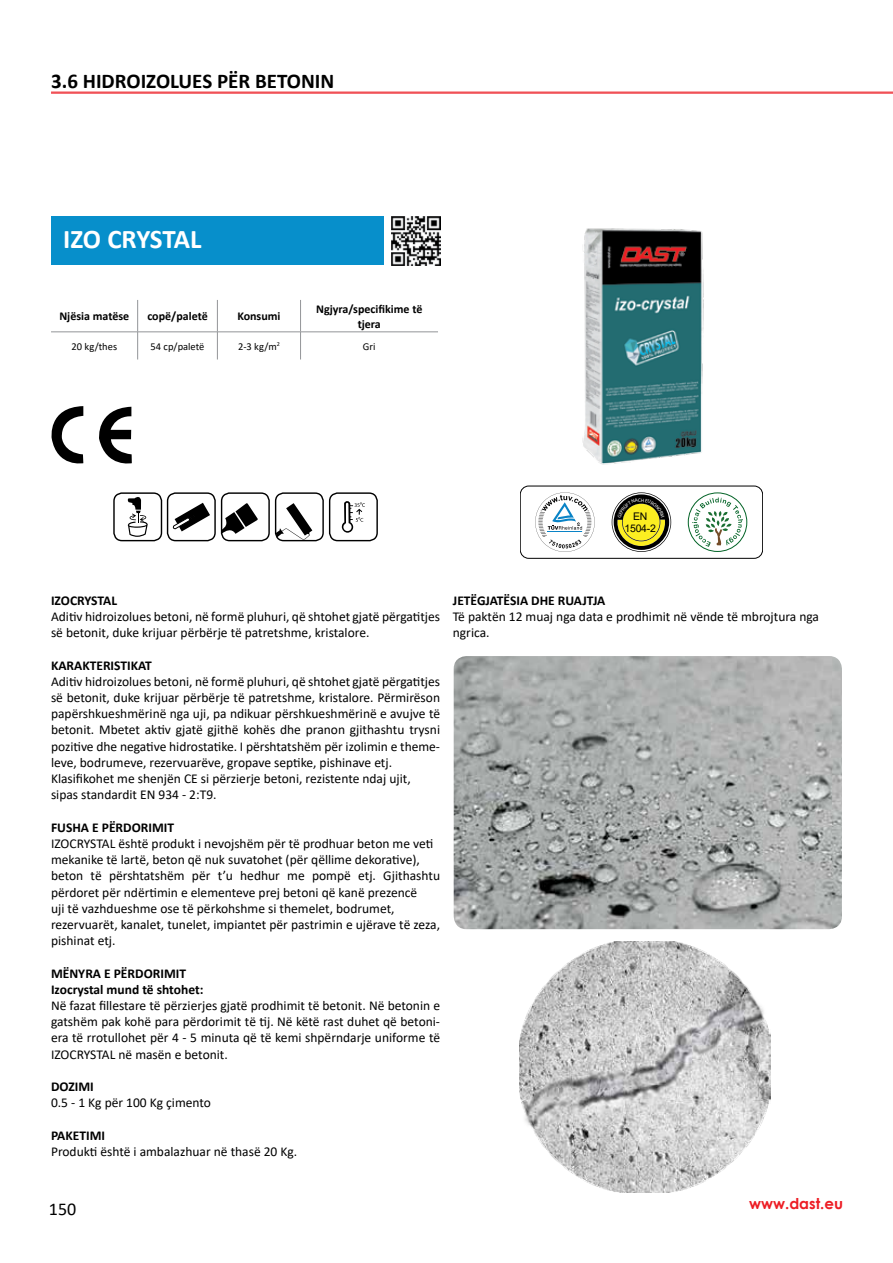
<style>
.page{position:relative;width:893px;height:1263px;background:#fff}
.page>*{position:absolute;margin:0;border:0;box-sizing:border-box;transform-origin:0 0}
.t1{font:700 27px "Calibri";letter-spacing:-.015em;color:#fff}
.t2{font:700 21px "Calibri";color:#000}
.t3{font:18px "Calibri";color:#000}
.t4{font:700 15px "Century Gothic";color:#ed1d24}
.t5{font:13.5px/16.2px "Calibri";color:#000}
.t6{font:700 13.5px/16.2px "Calibri";color:#000}
.t7{font:700 12px/14.4px "Calibri";color:#000;text-align:center}
.t8{font:10.5px "Calibri";color:#000}
.t9{font:10.5px/12px "Arial";letter-spacing:-.02em;color:#000;text-align:center}
</style>
<div class="page">
<div style="left:51px;top:216px;width:333px;height:49px;background:#078fcb"></div>
<img style="left:582px;top:228px;width:122px;height:237px">
<svg style="left:51px;top:406px;width:32px;height:58px"></svg>
<svg style="left:99px;top:407px;width:33px;height:57px"></svg>
<img style="left:454px;top:656px;width:388px;height:273px">
<img style="left:519px;top:942px;width:251px;height:251px">
<hr style="left:137px;top:300px;width:1px;height:32px;background:#939598">
<hr style="left:217px;top:300px;width:1px;height:32px;background:#939598">
<hr style="left:300px;top:300px;width:1px;height:32px;background:#939598">
<hr style="left:138px;top:332px;width:79px;height:1px;background:#939598">
<hr style="left:301px;top:332px;width:137px;height:1px;background:#939598">
<svg style="left:137px;top:333px;width:1px;height:26px"></svg>
<svg style="left:300px;top:333px;width:1px;height:26px"></svg>
<svg style="left:217px;top:333px;width:1px;height:26px"></svg>
<hr style="left:51px;top:332px;width:87px;height:1px;background:#939598">
<hr style="left:217px;top:332px;width:84px;height:1px;background:#939598">
<div style="left:520px;top:486px;width:243px;height:72px;border:1px solid #000;border-radius:8px"></div>
<svg style="left:535px;top:492px;width:60px;height:60px"></svg>
<svg style="left:688px;top:492px;width:59px;height:60px"></svg>
<img style="left:391px;top:216px;width:49px;height:49px">
<div style="left:275px;top:492px;width:49px;height:49px;border:1px solid #000;border-radius:8px"></div>
<div style="left:221px;top:492px;width:49px;height:49px;border:1px solid #000;border-radius:8px"></div>
<div style="left:113px;top:492px;width:49px;height:49px;border:1px solid #000;border-radius:8px"></div>
<svg style="left:127px;top:497px;width:21px;height:40px"></svg>
<div style="left:329px;top:492px;width:49px;height:49px;border:1px solid #000;border-radius:8px"></div>
<svg style="left:342px;top:501px;width:23px;height:32px"></svg>
<svg style="left:276px;top:503px;width:36px;height:36px"></svg>
<svg style="left:221px;top:503px;width:37px;height:31px"></svg>
<div style="left:167px;top:492px;width:49px;height:49px;border:1px solid #000;border-radius:8px"></div>
<svg style="left:172px;top:503px;width:38px;height:28px"></svg>
<hr style="left:51px;top:92px;width:842px;height:1px;background:#ed1d24">
<hr style="left:51px;top:93px;width:842px;height:1px;background:#ed1d24">
<svg style="left:612px;top:492px;width:59px;height:60px"></svg>
<h2 class="t2" style="left:51px;top:68px;width:285px">3.6 HIDROIZOLUES PËR BETONIN</h2>
<h1 class="t1" style="left:63px;top:223px;width:140px">IZO CRYSTAL</h1>
<p class="t7" style="left:59px;top:309px;width:71px">Njësia matëse</p>
<p class="t7" style="left:147px;top:309px;width:62px">copë/paletë</p>
<p class="t7" style="left:237px;top:309px;width:45px">Konsumi</p>
<p class="t7" style="left:316px;top:301px;width:108px">Ngjyra/specifikime të tjera</p>
<p class="t8" style="left:72px;top:339px;width:47px">20 kg/thes</p>
<p class="t8" style="left:151px;top:339px;width:55px">54 cp/paletë</p>
<p class="t8" style="left:238px;top:339px;width:43px">2-3 kg/m<sup>2</sup></p>
<p class="t8" style="left:363px;top:339px;width:14px">Gri</p>
<p class="t9" style="left:624px;top:511px;width:33px">EN<br>1504-2</p>
<p class="t6" style="left:51px;top:592px;width:68px">IZOCRYSTAL</p>
<p class="t5" style="left:51px;top:608px;width:391px">Aditiv hidroizolues betoni, në formë pluhuri, që shtohet gjatë përgatitjes së betonit, duke krijuar përbërje të patretshme, kristalore.</p>
<p class="t6" style="left:51px;top:656px;width:102px">KARAKTERISTIKAT</p>
<p class="t5" style="left:51px;top:673px;width:391px">Aditiv hidroizolues betoni, në formë pluhuri, që shtohet gjatë përgatitjes së betonit, duke krijuar përbërje të patretshme, kristalore. Përmirëson papërshkueshmërinë nga uji, pa ndikuar përshkueshmërinë e avujve të betonit. Mbetet aktiv gjatë gjithë kohës dhe pranon gjithashtu trysni pozitive dhe negative hidrostatike. I përshtatshëm për izolimin e theme&shy;leve, bodrumeve, rezervuarëve, gropave septike, pishinave etj.<br>Klasifikohet me shenjën CE si përzierje betoni, rezistente ndaj ujit, sipas standardit EN 934 - 2:T9.</p>
<p class="t6" style="left:51px;top:818px;width:125px">FUSHA E PËRDORIMIT</p>
<p class="t5" style="left:51px;top:835px;width:391px">IZOCRYSTAL është produkt i nevojshëm për të prodhuar beton me veti mekanike të lartë, beton që nuk suvatohet (për qëllime dekorative), beton të përshtatshëm për t’u hedhur me pompë etj. Gjithashtu pёrdoret pёr ndёrtimin e elementeve prej betoni qё kanё prezencё<br>uji tё vazhdueshme ose tё pёrkohshme si themelet, bodrumet, rezervuarёt, kanalet, tunelet, impiantet pёr pastrimin e ujёrave tё zeza, pishinat etj.</p>
<p class="t6" style="left:51px;top:964px;width:154px">MËNYRA E PËRDORIMIT<br>Izocrystal mund të shtohet:</p>
<p class="t5" style="left:51px;top:997px;width:391px;text-align:justify">Në fazat fillestare të përzierjes gjatë prodhimit të betonit. Në betonin e gatshëm pak kohë para përdorimit të tij. Në këtë rast duhet që betoni&shy;era të rrotullohet për 4 - 5 minuta që të kemi shpërndarje uniforme të IZOCRYSTAL në masën e betonit.</p>
<p class="t6" style="left:51px;top:1078px;width:44px">DOZIMI</p>
<p class="t5" style="left:51px;top:1094px;width:161px">0.5 - 1 Kg për 100 Kg çimento</p>
<p class="t6" style="left:51px;top:1126px;width:56px">PAKETIMI</p>
<p class="t5" style="left:51px;top:1143px;width:248px">Produkti është i ambalazhuar në thasë 20 Kg.</p>
<p class="t6" style="left:453px;top:592px;width:154px">JETËGJATËSIA DHE RUAJTJA</p>
<p class="t5" style="left:453px;top:608px;width:368px">Të paktën 12 muaj nga data e prodhimit në vënde të mbrojtura nga ngrica.</p>
<h3 class="t3" style="left:49px;top:1196px;width:29px">150</h3>
<p class="t4" style="left:749px;top:1192px;width:95px">www.dast.eu</p>
</div>
